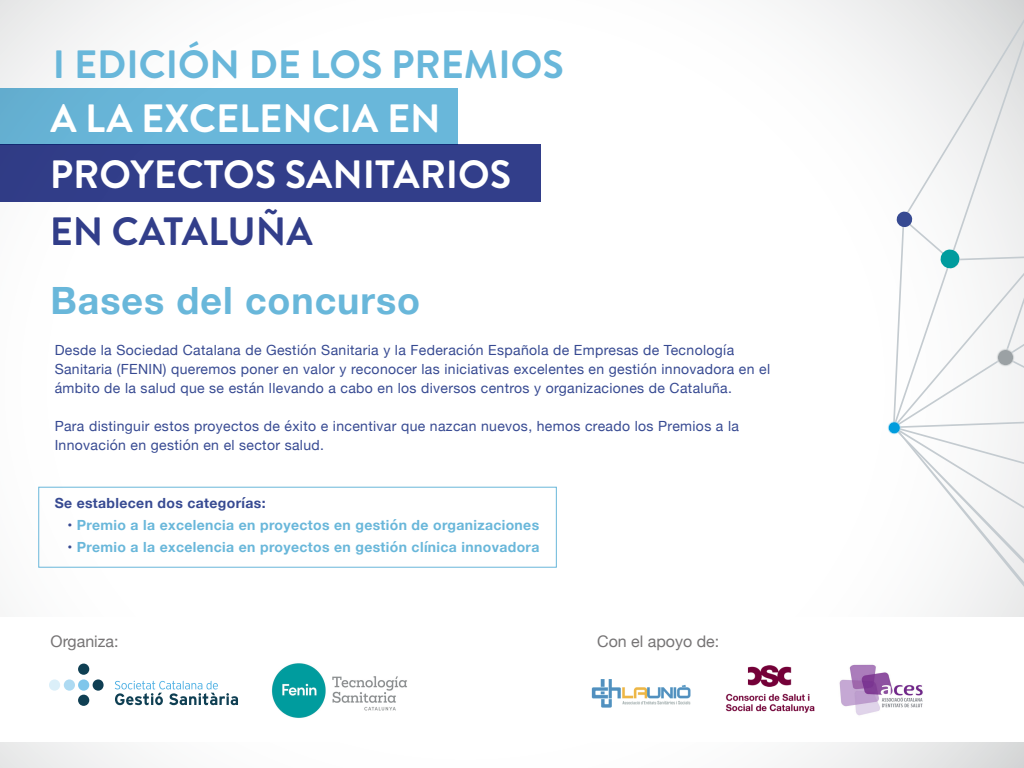
<style>
.page{position:relative;width:1024px;height:768px;background:#fff}
.page>*{position:absolute;margin:0;border:0;box-sizing:border-box;transform-origin:0 0}
.t1{font:700 39.5px "Brandon Grotesque";color:#fff}
.t2{font:700 39.5px "Brandon Grotesque";color:#69b7da}
.t3{font:700 39.5px "Brandon Grotesque";color:#323e8a}
.t4{font:700 37.6px "Helvetica Neue";letter-spacing:.025em;color:#69b7da}
.t5{font:16px "Helvetica Neue";color:#767475}
.t6{font:14px/19px "Helvetica Neue";letter-spacing:.025em;color:#374a92}
.t7{font:700 14px "Helvetica Neue";letter-spacing:.025em;color:#69b7da}
.t8{font:700 14px "Helvetica Neue";letter-spacing:.025em;color:#374a92}
.s1{color:#374a92}
</style>
<div class="page">
<svg style="left:891px;top:0;width:133px;height:91px;background:#e0e1e2"></svg>
<svg style="left:893px;top:19px;width:131px;height:401px;fill:#f0f0f1"></svg>
<svg style="left:887px;top:420px;width:137px;height:167px"></svg>
<svg style="left:896px;top:211px;width:128px;height:157px"></svg>
<div style="left:38px;top:487px;width:519px;height:81px;border:1px solid #69b7da"></div>
<div style="left:0;top:88px;width:458px;height:56px;background:#69b7da"></div>
<div style="left:0;top:144px;width:541px;height:58px;background:#323e8a"></div>
<svg style="left:115px;top:681px;width:123px;height:24px"></svg>
<svg style="left:64px;top:679px;width:11px;height:12px"></svg>
<div style="left:49px;top:679px;width:11px;height:12px;background:#dbeff9;border-radius:50%"></div>
<svg style="left:78px;top:679px;width:11px;height:12px"></svg>
<div style="left:93px;top:679px;width:11px;height:12px;background:#0f3e53;border-radius:50%"></div>
<div style="left:78px;top:664px;width:11px;height:11px;background:#0f3f53;border-radius:50%"></div>
<div style="left:78px;top:695px;width:11px;height:11px;background:#0f3f53;border-radius:50%"></div>
<img style="left:272px;top:663px;width:135px;height:55px">
<img style="left:591px;top:679px;width:100px;height:29px">
<img style="left:839px;top:664px;width:84px;height:52px">
<img style="left:725px;top:665px;width:90px;height:48px">
<h1 class="t2" style="left:53px;top:37px;width:512px">I EDICIÓN DE LOS PREMIOS</h1>
<h1 class="t1" style="left:50px;top:91px;width:392px">A LA EXCELENCIA EN</h1>
<h1 class="t1" style="left:50px;top:147px;width:463px">PROYECTOS SANITARIOS</h1>
<h1 class="t3" style="left:50px;top:204px;width:265px">EN CATALUÑA</h1>
<h2 class="t4" style="left:50px;top:271px;width:371px">Bases del concurso</h2>
<p class="t6" style="left:55px;top:341px;width:717px">Desde la Sociedad Catalana de Gestión Sanitaria y la Federación Española de Empresas de Tecnología<br>Sanitaria (FENIN) queremos poner en valor y reconocer las iniciativas excelentes en gestión innovadora en el ámbito de la salud que se están llevando a cabo en los diversos centros y organizaciones de Cataluña.</p>
<p class="t6" style="left:55px;top:417px;width:686px">Para distinguir estos proyectos de éxito e incentivar que nazcan nuevos, hemos creado los Premios a la<br>Innovación en gestión en el sector salud.</p>
<p class="t8" style="left:55px;top:492px;width:212px">Se establecen dos categorías:</p>
<p class="t7" style="left:67px;top:514px;width:473px"><span class="s1">•</span> Premio a la excelencia en proyectos en gestión de organizaciones</p>
<p class="t7" style="left:67px;top:536px;width:474px"><span class="s1">•</span> Premio a la excelencia en proyectos en gestión clínica innovadora</p>
<p class="t5" style="left:51px;top:630px;width:69px">Organiza:</p>
<p class="t5" style="left:597px;top:630px;width:124px">Con el apoyo de:</p>
</div>
